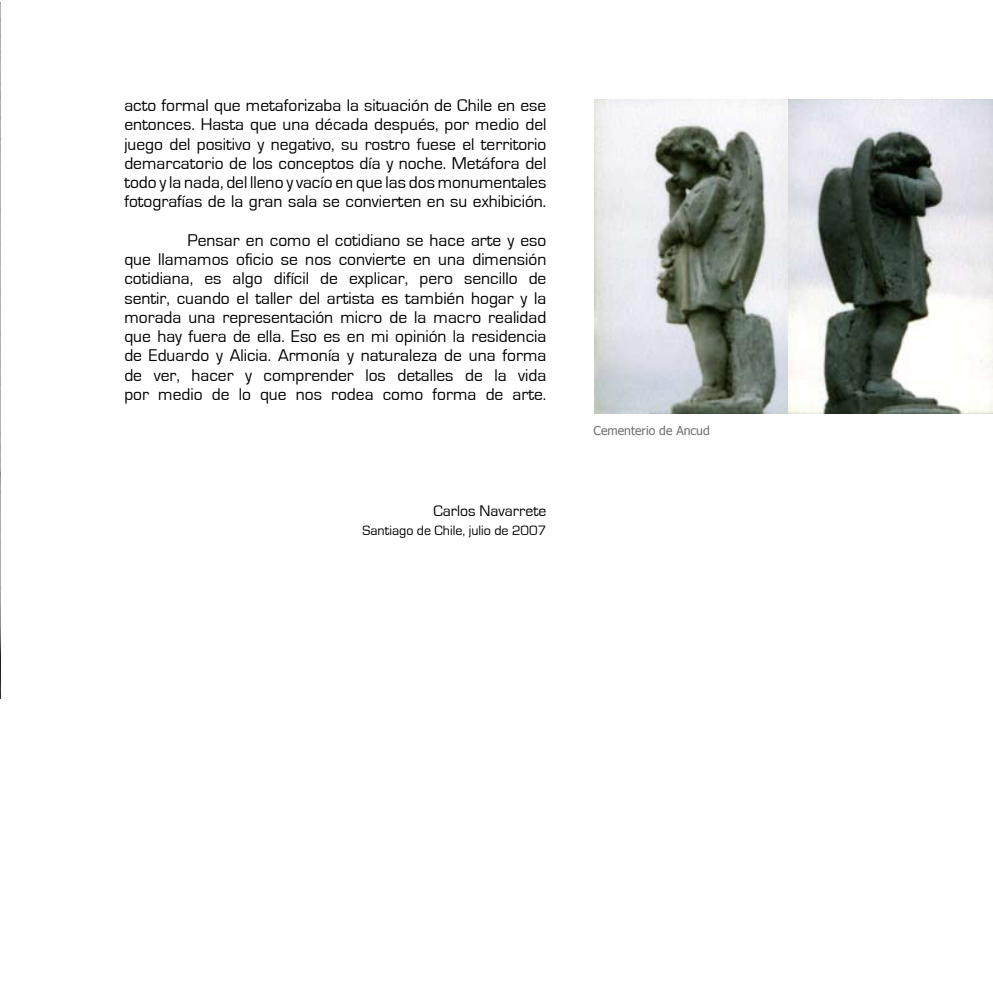
<style>
.page{position:relative;width:993px;height:993px;background:#fff}
.page>*{position:absolute;margin:0;border:0;box-sizing:border-box;transform-origin:0 0}
.t1{font:17.5px/19.2px "Eurostile";color:#000;text-align:justify}
.t2{font:15.75px "Eurostile";color:#000}
.t3{font:14px "Eurostile";color:#000}
.t4{font:12.25px "Tahoma";color:#6d6f71}
</style>
<div class="page">
<img style="left:0;top:2px;width:1px;height:696px">
<img style="left:594px;top:99px;width:398px;height:315px">
<p class="t1" style="left:124px;top:96px;width:423px">acto formal que metaforizaba la situación de Chile en ese entonces. Hasta que una década después, por medio del juego del positivo y negativo, su rostro fuese el territorio demarcatorio de los conceptos día y noche. Metáfora del todo y la nada, del lleno y vacío en que las dos monumentales fotografías de la gran sala se convierten en su exhibición.</p>
<p class="t1" style="left:124px;top:231px;width:423px;text-indent:63px">Pensar en como el cotidiano se hace arte y eso que llamamos oficio se nos convierte en una dimensión cotidiana, es algo difícil de explicar, pero sencillo de sentir, cuando el taller del artista es también hogar y la morada una representación micro de la macro realidad que hay fuera de ella. Eso es en mi opinión la residencia de Eduardo y Alicia. Armonía y naturaleza de una forma de ver, hacer y comprender los detalles de la vida por medio de lo que nos rodea como forma de arte.</p>
<p class="t2" style="left:433px;top:501px;width:114px">Carlos Navarrete</p>
<p class="t3" style="left:362px;top:522px;width:185px">Santiago de Chile, julio de 2007</p>
<p class="t4" style="left:593px;top:422px;width:118px">Cementerio de Ancud</p>
</div>
